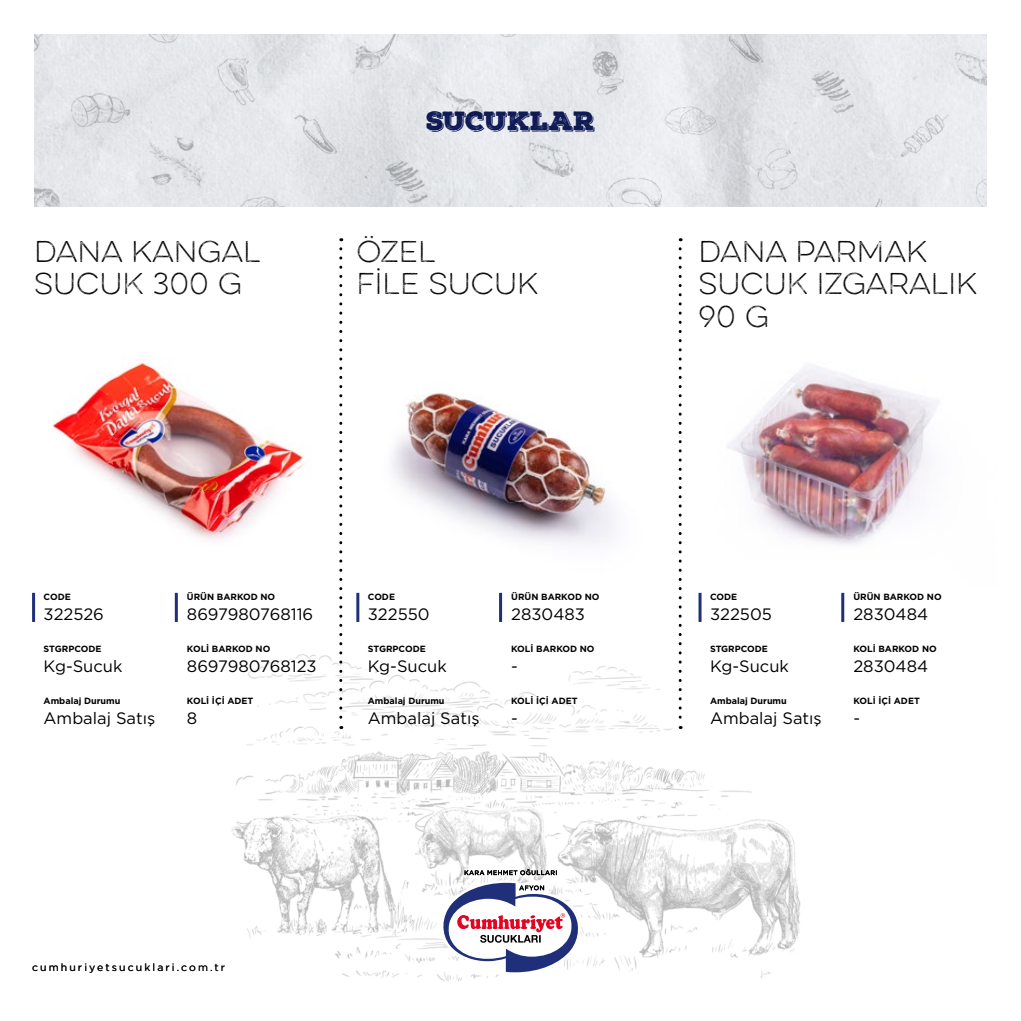
<style>
.page{position:relative;width:1021px;height:1021px;background:#fff}
.page>*{position:absolute;margin:0;border:0;box-sizing:border-box;transform-origin:0 0}
.t1{font:100 27px/32.4px "Eveleth";color:#000}
.t2{font:25.5px "Nexa Rust Slab Black Shadow 01";color:#1f2f79}
.t3{font:16.5px "Gotham";color:#000}
.t4{font:10.5px "Gotham";letter-spacing:.2em;color:#000}
.t5{font:700 9px "Gotham";color:#000}
</style>
<div class="page">
<img style="left:727px;top:365px;width:210px;height:180px">
<img style="left:231px;top:633px;width:570px;height:349px">
<img style="left:34px;top:34px;width:952px;height:172px">
<svg style="left:437px;top:868px;width:146px;height:106px"></svg>
<img style="left:53px;top:362px;width:224px;height:179px">
<img style="left:277px;top:312px;width:425px;height:292px">
<svg style="left:339px;top:249px;width:3px;height:480px"></svg>
<svg style="left:678px;top:249px;width:3px;height:480px"></svg>
<hr style="left:32px;top:593px;width:3px;height:29px;background:#1f2f79">
<hr style="left:175px;top:593px;width:3px;height:29px;background:#1f2f79">
<hr style="left:356px;top:593px;width:3px;height:29px;background:#1f2f79">
<hr style="left:499px;top:593px;width:3px;height:29px;background:#1f2f79">
<hr style="left:698px;top:593px;width:3px;height:29px;background:#1f2f79">
<hr style="left:841px;top:593px;width:3px;height:29px;background:#1f2f79">
<h2 class="t2" style="left:426px;top:104px;width:170px">SUCUKLAR</h2>
<h1 class="t1" style="left:34px;top:235px;width:228px">DANA KANGAL<br>SUCUK 300 G</h1>
<h1 class="t1" style="left:356px;top:235px;width:183px">ÖZEL<br>FİLE SUCUK</h1>
<h1 class="t1" style="left:698px;top:235px;width:280px">DANA PARMAK<br>SUCUK IZGARALIK<br>90 G</h1>
<p class="t5" style="left:44px;top:591px;width:29px">CODE</p>
<h3 class="t3" style="left:44px;top:603px;width:62px">322526</h3>
<p class="t5" style="left:44px;top:642px;width:59px">STGRPCODE</p>
<h3 class="t3" style="left:44px;top:655px;width:80px">Kg-Sucuk</h3>
<p class="t5" style="left:44px;top:694px;width:78px">Ambalaj Durumu</p>
<h3 class="t3" style="left:44px;top:707px;width:113px">Ambalaj Satış</h3>
<p class="t5" style="left:187px;top:591px;width:90px">ÜRÜN BARKOD NO</p>
<h3 class="t3" style="left:187px;top:603px;width:128px">8697980768116</h3>
<p class="t5" style="left:187px;top:642px;width:85px">KOLİ BARKOD NO</p>
<h3 class="t3" style="left:187px;top:655px;width:131px">8697980768123</h3>
<p class="t5" style="left:187px;top:694px;width:68px">KOLİ İÇİ ADET</p>
<h3 class="t3" style="left:187px;top:707px;width:12px">8</h3>
<p class="t5" style="left:368px;top:591px;width:29px">CODE</p>
<h3 class="t3" style="left:368px;top:603px;width:63px">322550</h3>
<p class="t5" style="left:368px;top:642px;width:59px">STGRPCODE</p>
<h3 class="t3" style="left:368px;top:655px;width:80px">Kg-Sucuk</h3>
<p class="t5" style="left:368px;top:694px;width:78px">Ambalaj Durumu</p>
<h3 class="t3" style="left:368px;top:707px;width:113px">Ambalaj Satış</h3>
<p class="t5" style="left:511px;top:591px;width:90px">ÜRÜN BARKOD NO</p>
<h3 class="t3" style="left:511px;top:603px;width:75px">2830483</h3>
<p class="t5" style="left:511px;top:642px;width:85px">KOLİ BARKOD NO</p>
<h3 class="t3" style="left:511px;top:655px;width:8px">-</h3>
<p class="t5" style="left:511px;top:694px;width:68px">KOLİ İÇİ ADET</p>
<h3 class="t3" style="left:511px;top:707px;width:8px">-</h3>
<p class="t4" style="left:32px;top:960px;width:195px">cumhuriyetsucuklari.com.tr</p>
<p class="t5" style="left:710px;top:591px;width:29px">CODE</p>
<h3 class="t3" style="left:710px;top:603px;width:63px">322505</h3>
<p class="t5" style="left:710px;top:642px;width:59px">STGRPCODE</p>
<h3 class="t3" style="left:710px;top:655px;width:80px">Kg-Sucuk</h3>
<p class="t5" style="left:710px;top:694px;width:78px">Ambalaj Durumu</p>
<h3 class="t3" style="left:710px;top:707px;width:113px">Ambalaj Satış</h3>
<p class="t5" style="left:853px;top:591px;width:90px">ÜRÜN BARKOD NO</p>
<h3 class="t3" style="left:853px;top:603px;width:76px">2830484</h3>
<p class="t5" style="left:853px;top:642px;width:85px">KOLİ BARKOD NO</p>
<h3 class="t3" style="left:853px;top:655px;width:76px">2830484</h3>
<p class="t5" style="left:853px;top:694px;width:68px">KOLİ İÇİ ADET</p>
<h3 class="t3" style="left:853px;top:707px;width:8px">-</h3>
</div>
